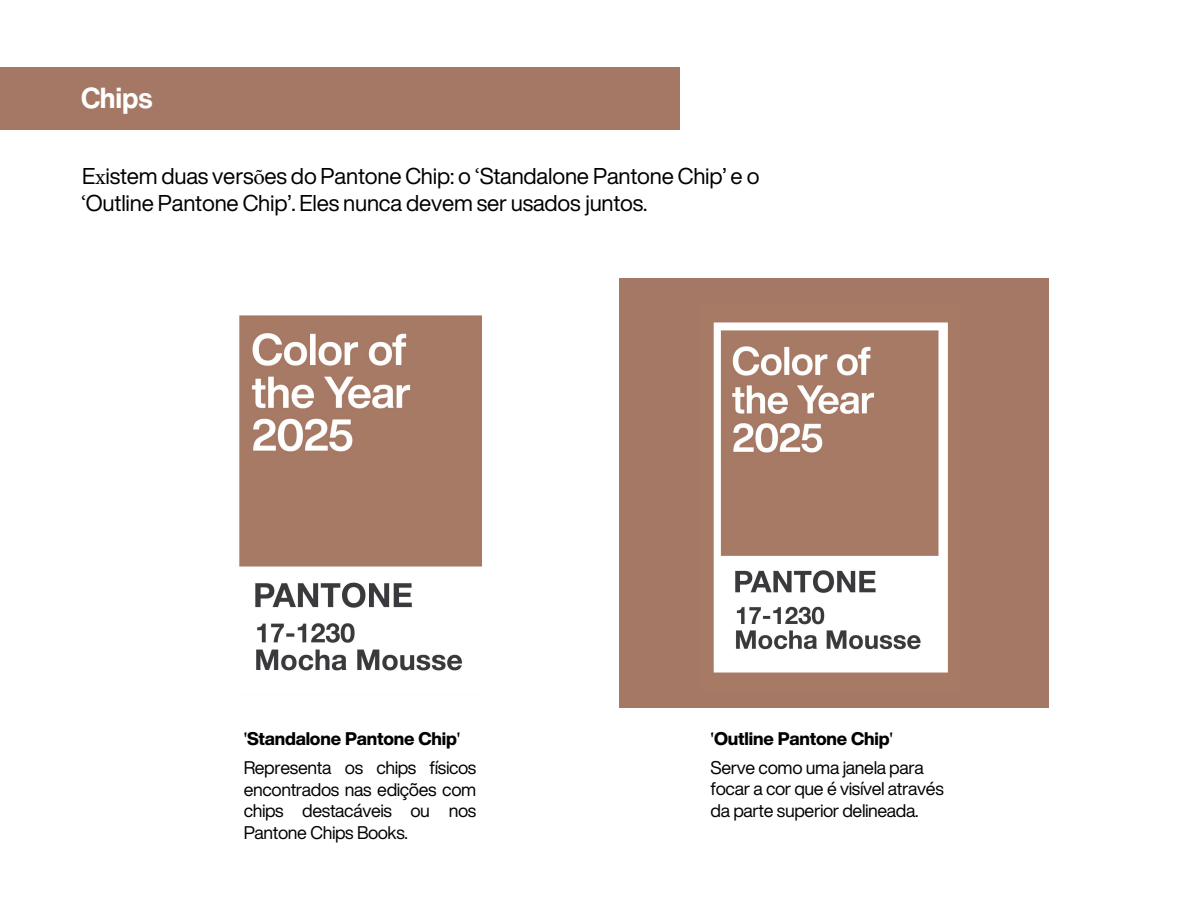
<style>
.page{position:relative;width:1188px;height:918px;background:#fff}
.page>*{position:absolute;margin:0;border:0;box-sizing:border-box;transform-origin:0 0}
.t1{font:700 28.5px "Helvetica Now Text";letter-spacing:-.03em;color:#fff}
.t2{font:22.5px/27px "Helvetica Now Display";letter-spacing:-.01em;color:#000}
.t3{font:18px/21.6px "Helvetica Now Display";letter-spacing:-.02em;color:#000}
.s1{font-family:"Minion Pro"}
.s2{font-family:"Minion Pro";font-weight:700}
.s3{font-weight:800}
</style>
<div class="page">
<div style="left:0;top:67px;width:680px;height:62px;background:#a47864"></div>
<div style="left:619px;top:278px;width:430px;height:430px;background:#a47864"></div>
<img style="left:239px;top:316px;width:244px;height:355px">
<img style="left:713px;top:322px;width:235px;height:351px">
<h1 class="t1" style="left:81px;top:79px;width:74px">Chips</h1>
<p class="t2" style="left:81px;top:162px;width:680px">E<span class="s1">x</span>istem duas vers<span class="s1">õ</span>es do Pantone Chip: o <span class="s1">‘</span>Standalone Pantone Chip’ e o <span class="s1">‘</span>Outline Pantone Chip’. Eles nunca devem ser usados juntos.</p>
<p class="t3" style="left:244px;top:724px;width:234px;line-height:29px"><span class="s2">'</span><span class="s3">Standalone Pantone Chip</span><span class="s2">'<br></span>Representa os chips físicos</p>
<p class="t3" style="left:244px;top:778px;width:234px;text-align:justify">encontrados nas edições com chips destacáveis ou nos Pantone Chips Books.</p>
<p class="t3" style="left:711px;top:724px;width:215px;line-height:29px"><span class="s2">'</span><span class="s3">Outline Pantone Chip</span><span class="s2">'<br></span>Serve como uma janela para</p>
<p class="t3" style="left:711px;top:778px;width:235px">focar a cor que é visível através da parte superior delineada.</p>
</div>
